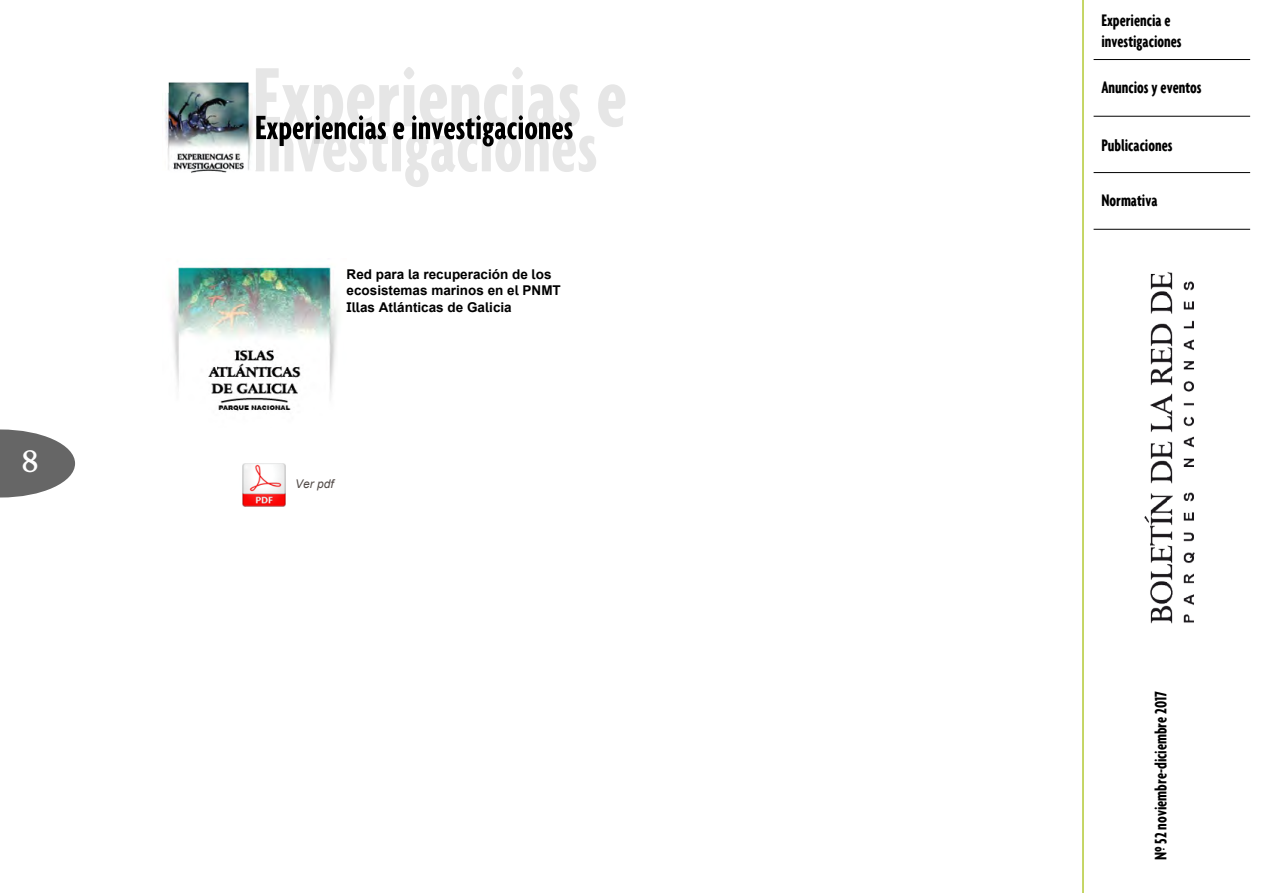
<style>
.page{position:relative;width:1263px;height:893px;background:#fff}
.page>*{position:absolute;margin:0;border:0;box-sizing:border-box;transform-origin:0 0}
.t1{font:30px "Palermo";color:#fff}
.t2{font:700 extra-condensed 18px/21.6px "Agenda";color:#000}
.t3{font:700 13.5px/16.2px "Arial";color:#000}
.t4{font:italic 12px "Arial";color:#524b48}
</style>
<div class="page">
<svg style="left:0;top:429px;width:75px;height:68px"></svg>
<img style="left:1126px;top:115px;width:83px;height:509px">
<hr style="left:1082px;top:0;width:2px;height:893px;background:#b3c935">
<hr style="left:1093px;top:59px;width:157px;height:1px;background:#000">
<hr style="left:1093px;top:172px;width:157px;height:1px;background:#000">
<hr style="left:1093px;top:116px;width:157px;height:1px;background:#000">
<hr style="left:1093px;top:229px;width:157px;height:1px;background:#000">
<svg style="left:255px;top:67px;width:370px;height:120px"></svg>
<img style="left:165px;top:82px;width:90px;height:91px">
<img style="left:171px;top:267px;width:167px;height:144px">
<img style="left:242px;top:463px;width:44px;height:44px">
<h1 class="t1" style="left:22px;top:444px;width:19px">8</h1>
<p class="t3" style="left:347px;top:266px;width:216px">Red para la recuperación de los ecosistemas marinos en el PNMT<br>Illas Atlánticas de Galicia</p>
<p class="t4" style="left:295px;top:475px;width:40px">Ver pdf</p>
<p class="t2" style="left:1101px;top:9px;width:82px">Experiencia e investigaciones</p>
<p class="t2" style="left:1101px;top:76px;width:102px">Anuncios y eventos</p>
<p class="t2" style="left:1101px;top:134px;width:73px">Publicaciones</p>
<p class="t2" style="left:1101px;top:189px;width:58px">Normativa</p>
<p class="t2" style="left:1149px;top:860px;width:171px;rotate:-90deg">Nº 52 noviembre-diciembre 2017</p>
</div>
